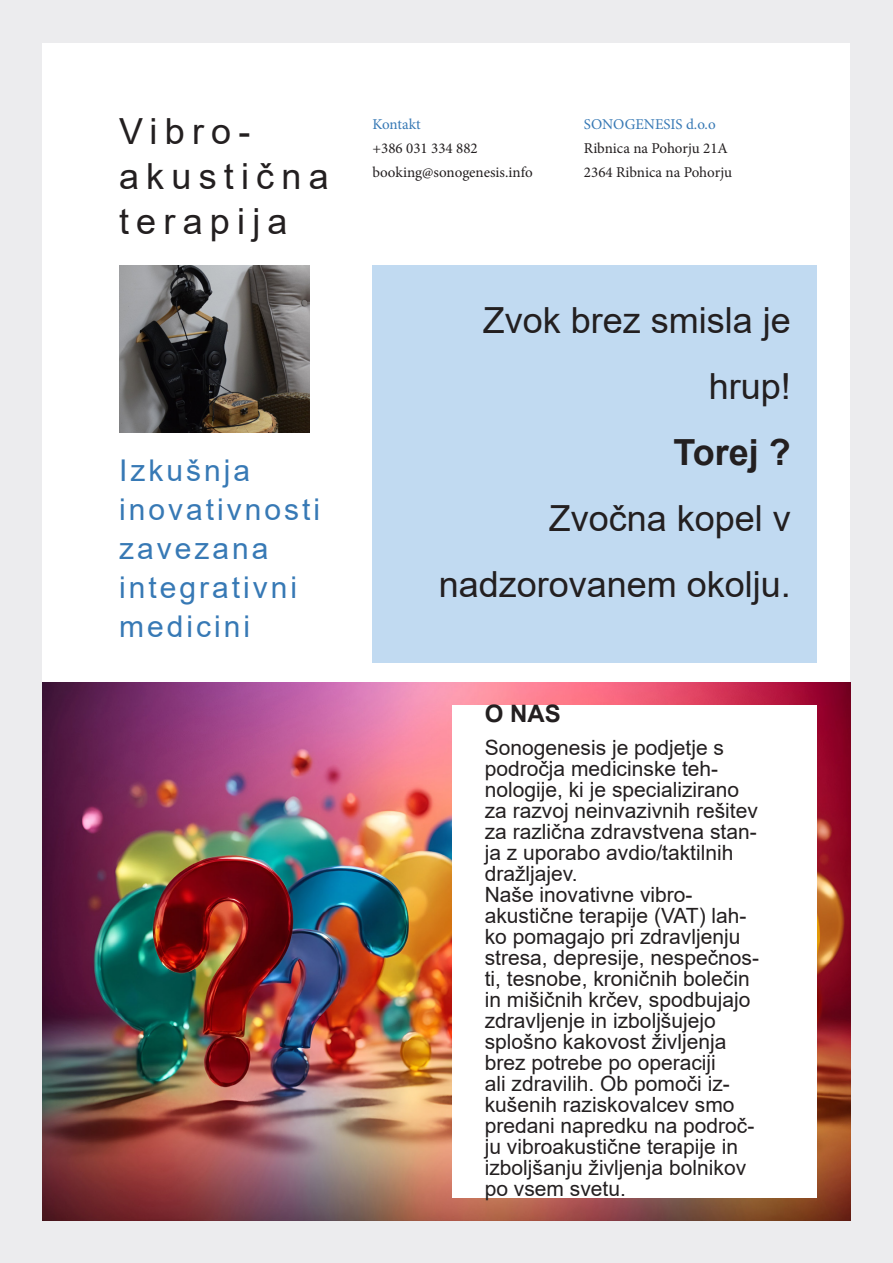
<style>
.page{position:relative;width:893px;height:1263px;background:#ececee}
.page>*{position:absolute;margin:0;border:0;box-sizing:border-box;transform-origin:0 0}
.Title_1_-_left{font:36px/66px "Arial";color:#231f20;text-align:right}
.Logo{font:36px/45px "Arial";letter-spacing:.2em;color:#231f20}
.Title_1_-_left-2{font:700 36px "Arial";color:#231f20}
.Subtitle_1_-_left{font:30px/39px "Arial";letter-spacing:.1em;color:#3779b5}
.Heading_1_-_left{font:700 24px "Arial";color:#231f20}
.Body_text_1_-_left{font:21px/21px "Arial";color:#231f20}
.Heading_3_-_left{font:15px "Minion Pro";color:#231f20}
.Heading_3_-_left-2{font:15px "Minion Pro";color:#3779b5}
</style>
<div class="page">
<div style="left:43px;top:43px;width:807px;height:1177px;background:#fff"></div>
<img style="left:43px;top:682px;width:807px;height:538px">
<img style="left:119px;top:265px;width:190px;height:167px">
<div style="left:372px;top:265px;width:444px;height:398px;background:#c1daf1"></div>
<div style="left:452px;top:705px;width:364px;height:492px;background:#fff"></div>
<p class="Logo" style="left:119px;top:109px;width:211px">Vibro&shy;akustična terapija</p>
<p class="Subtitle_1_-_left" style="left:119px;top:451px;width:133px">Izkušnja</p>
<p class="Subtitle_1_-_left" style="left:119px;top:490px;width:203px">inovativnosti</p>
<p class="Subtitle_1_-_left" style="left:119px;top:529px;width:151px">zavezana</p>
<p class="Subtitle_1_-_left" style="left:119px;top:568px;width:180px">integrativni medicini</p>
<p class="Heading_3_-_left-2" style="left:372px;top:114px;width:50px">Kontakt</p>
<p class="Heading_3_-_left" style="left:372px;top:138px;width:107px">+386 031 334 882</p>
<p class="Heading_3_-_left" style="left:372px;top:162px;width:162px">booking@sonogenesis.info</p>
<p class="Heading_3_-_left-2" style="left:584px;top:114px;width:133px">SONOGENESIS d.o.o</p>
<p class="Heading_3_-_left" style="left:584px;top:138px;width:145px">Ribnica na Pohorju 21A</p>
<p class="Heading_3_-_left" style="left:584px;top:162px;width:150px">2364 Ribnica na Pohorju</p>
<p class="Title_1_-_left" style="left:483px;top:287px;width:310px">Zvok brez smisla je hrup!</p>
<p class="Title_1_-_left-2" style="left:674px;top:427px;width:119px">Torej ?</p>
<p class="Title_1_-_left" style="left:549px;top:485px;width:244px">Zvočna kopel v</p>
<p class="Title_1_-_left" style="left:439px;top:551px;width:354px">nadzorovanem okolju.</p>
<p class="Heading_1_-_left" style="left:485px;top:697px;width:78px">O NAS</p>
<p class="Body_text_1_-_left" style="left:485px;top:737px;width:275px">Sonogenesis je podjetje s področja medicinske teh&shy;nologije, ki je specializirano za razvoj neinvazivnih rešitev za različna zdravstvena stan&shy;ja z uporabo avdio/taktilnih dražljajev.</p>
<p class="Body_text_1_-_left" style="left:485px;top:884px;width:276px">Naše inovativne vibro&shy;akustične terapije (VAT) lah&shy;ko pomagajo pri zdravljenju stresa, depresije, nespečnos&shy;ti, tesnobe, kroničnih bolečin in mišičnih krčev, spodbujajo zdravljenje in izboljšujejo splošno kakovost življenja brez potrebe po operaciji<br>ali zdravilih. Ob pomoči iz&shy;kušenih raziskovalcev smo predani napredku na področ&shy;ju vibroakustične terapije in izboljšanju življenja bolnikov po vsem svetu.</p>
</div>
